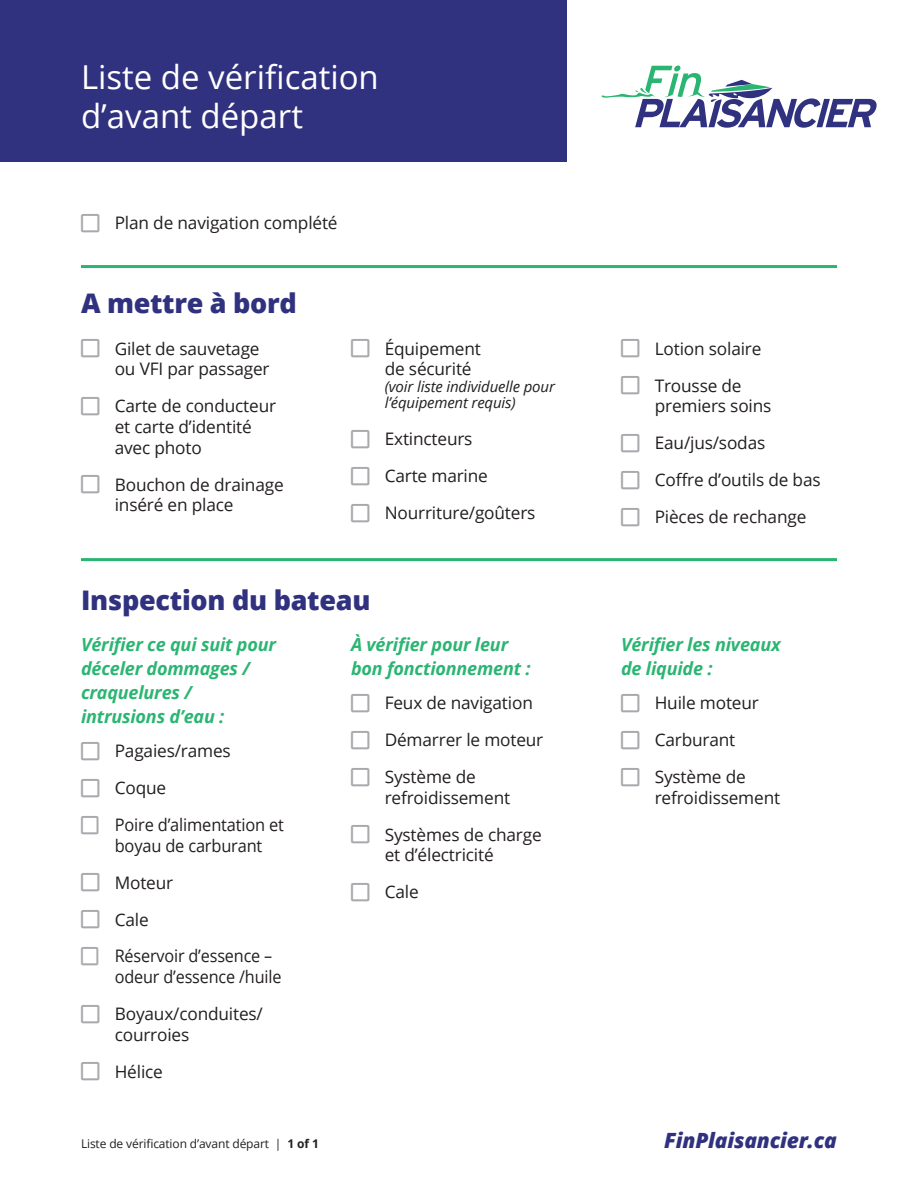
<style>
.page{position:relative;width:918px;height:1188px;background:#fff}
.page>*{position:absolute;margin:0;border:0;box-sizing:border-box;transform-origin:0 0}
.t1{font:33px/39.6px "Open Sans";color:#fff}
.BB_Heading{font:800 27px "Open Sans";letter-spacing:-.01em;color:#30317f}
.t2{font:italic 800 21px "Open Sans";letter-spacing:-.01em;color:#30317f}
.BB_Checklist_Heading{font:italic 700 18px/24px "Open Sans";letter-spacing:-.01em;color:#2bb572}
.t3{font:17.25px/20.7px "Open Sans";letter-spacing:-.01em;color:#231f20}
.t4{font:17.25px/20.7px "Open Sans";letter-spacing:-.01em;color:#231f20;scale:.94 1}
.t5{font:17.25px/20.7px "Open Sans";letter-spacing:-.01em;color:#231f20;scale:.95 1}
.t6{font:italic 15px/16.5px "Open Sans";letter-spacing:-.01em;color:#231f20}
.t7{font:12px "Open Sans";letter-spacing:-.01em;color:#231f20}
.s1{font-weight:700}
</style>
<div class="page">
<div style="left:0;top:0;width:567px;height:162px;background:#30317f"></div>
<svg style="left:601px;top:66px;width:276px;height:62px"></svg>
<hr style="left:81px;top:265px;width:756px;height:3px;background:#2bb572">
<hr style="left:81px;top:558px;width:756px;height:3px;background:#2bb572">
<h1 class="t1" style="left:81px;top:56px;width:299px">Liste de vérification d’avant départ</h1>
<p class="t3" style="left:115px;top:212px;width:224px">Plan de navigation complété</p>
<p class="BB_Heading" style="left:81px;top:283px;width:217px">A mettre à bord</p>
<p class="t3" style="left:115px;top:338px;width:156px">Gilet de sauvetage ou VFI par passager</p>
<p class="t3" style="left:115px;top:395px;width:163px">Carte de conducteur et carte d’identité avec photo</p>
<p class="t3" style="left:115px;top:474px;width:170px">Bouchon de drainage inséré en place</p>
<p class="t3" style="left:385px;top:338px;width:98px">Équipement de sécurité</p>
<p class="t6" style="left:385px;top:378px;width:172px">(voir liste individuelle pour l’équipement requis)</p>
<p class="t3" style="left:385px;top:428px;width:89px">Extincteurs</p>
<p class="t3" style="left:385px;top:465px;width:105px">Carte marine</p>
<p class="t3" style="left:385px;top:502px;width:152px">Nourriture/goûters</p>
<p class="BB_Heading" style="left:81px;top:580px;width:291px">Inspection du bateau</p>
<p class="BB_Checklist_Heading" style="left:351px;top:632px;width:181px">À vérifier pour leur bon fonctionnement :</p>
<p class="t3" style="left:385px;top:692px;width:150px">Feux de navigation</p>
<p class="t3" style="left:385px;top:729px;width:160px">Démarrer le moteur</p>
<p class="t3" style="left:385px;top:766px;width:127px">Système de refroidissement</p>
<p class="t3" style="left:385px;top:824px;width:158px">Systèmes de charge et d’électricité</p>
<p class="t3" style="left:385px;top:881px;width:35px">Cale</p>
<p class="BB_Checklist_Heading" style="left:81px;top:632px;width:197px">Vérifier ce qui suit pour déceler dommages / craquelures / intrusions d’eau :</p>
<p class="t3" style="left:115px;top:740px;width:118px">Pagaies/rames</p>
<p class="t3" style="left:115px;top:777px;width:53px">Coque</p>
<p class="t5" style="left:115px;top:814px;width:180px">Poire d’alimentation et boyau de carburant</p>
<p class="t3" style="left:115px;top:872px;width:60px">Moteur</p>
<p class="t3" style="left:115px;top:908px;width:35px">Cale</p>
<p class="t4" style="left:115px;top:945px;width:179px">Réservoir d’essence – odeur d’essence /huile</p>
<p class="t3" style="left:115px;top:1003px;width:150px">Boyaux/conduites/ courroies</p>
<p class="t3" style="left:115px;top:1061px;width:50px">Hélice</p>
<p class="t3" style="left:655px;top:338px;width:108px">Lotion solaire</p>
<p class="t3" style="left:655px;top:375px;width:118px">Trousse de premiers soins</p>
<p class="t3" style="left:655px;top:432px;width:112px">Eau/jus/sodas</p>
<p class="t3" style="left:655px;top:469px;width:167px">Coffre d’outils de bas</p>
<p class="t3" style="left:655px;top:506px;width:153px">Pièces de rechange</p>
<p class="BB_Checklist_Heading" style="left:621px;top:632px;width:161px">Vérifier les niveaux de liquide :</p>
<p class="t3" style="left:655px;top:692px;width:106px">Huile moteur</p>
<p class="t3" style="left:655px;top:729px;width:82px">Carburant</p>
<p class="t3" style="left:655px;top:766px;width:127px">Système de refroidissement</p>
<p class="t7" style="left:81px;top:1135px;width:239px">Liste de vérification d’avant départ | <span class="s1">1 of 1</span></p>
<p class="t2" style="left:664px;top:1124px;width:174px">FinPlaisancier.ca</p>
</div>
